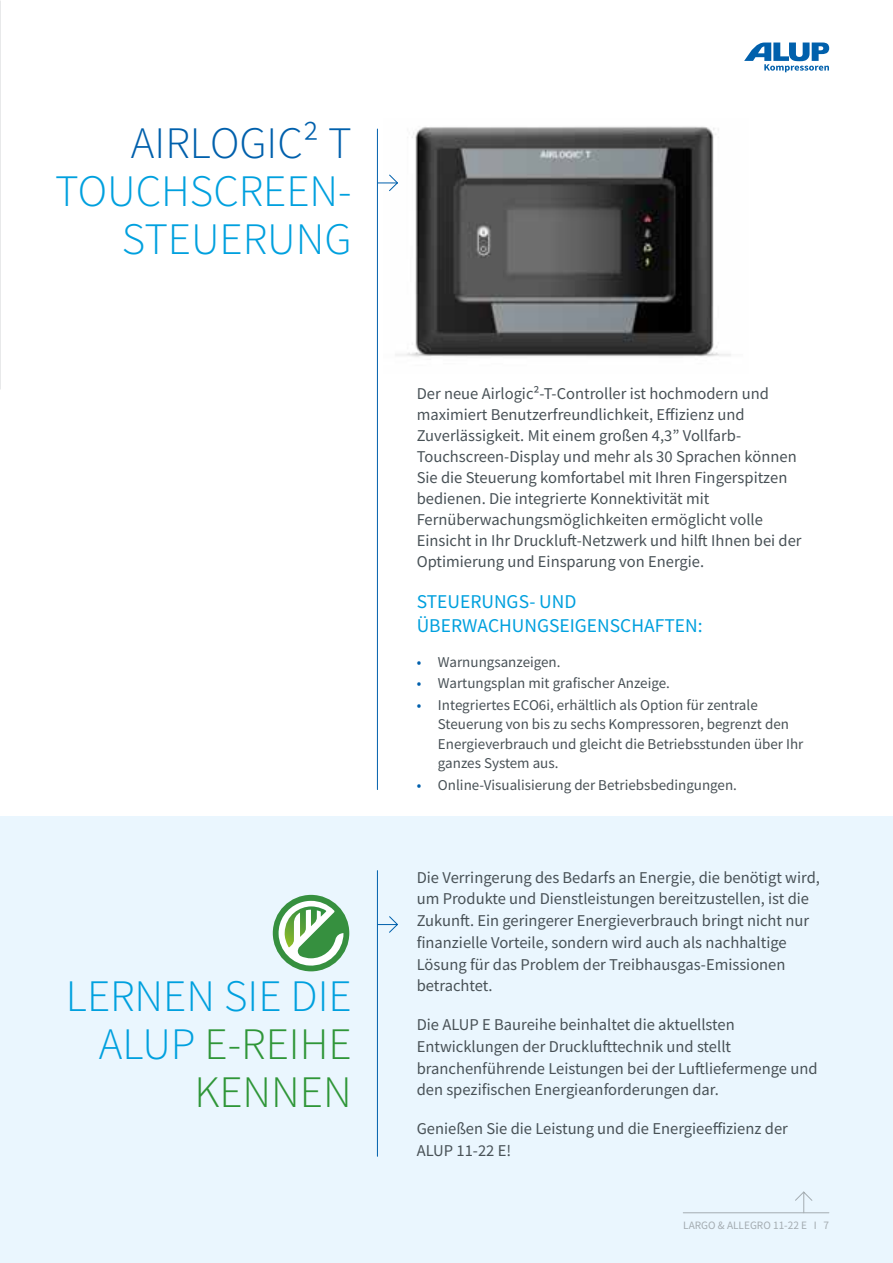
<style>
.page{position:relative;width:893px;height:1263px;background:#fff}
.page>*{position:absolute;margin:0;border:0;box-sizing:border-box;transform-origin:0 0}
.t1{font:300 45px/48px "Source Sans Pro";color:#00a0de;text-align:right}
.t2{font:300 45px "Source Sans Pro";color:#0060ac}
.t3{font:19.5px/24px "Source Sans Pro";color:#00a0de}
.t4{font:16.5px/21.8px "Source Sans Pro";color:#485156}
.t5{font:15px/19.5px "Source Sans Pro";color:#485156}
.t6{font:11.25px "Source Sans Pro";color:#a4acb1}
.s1{color:#2f9638}
.s2{color:#0060ac}
</style>
<div class="page">
<img style="left:395px;top:126px;width:336px;height:231px">
<svg style="left:378px;top:174px;width:20px;height:18px"></svg>
<hr style="left:377px;top:129px;width:1px;height:660px;background:#0060ac">
<div style="left:0;top:816px;width:893px;height:447px;background:#eaf6fe"></div>
<svg style="left:378px;top:916px;width:20px;height:17px"></svg>
<hr style="left:377px;top:871px;width:1px;height:285px;background:#0060ac">
<svg style="left:273px;top:895px;width:76px;height:76px"></svg>
<svg style="left:744px;top:43px;width:85px;height:29px"></svg>
<svg style="left:795px;top:1191px;width:18px;height:21px"></svg>
<hr style="left:683px;top:1212px;width:146px;height:1px;background:#a4acb1">
<h1 class="t2" style="left:131px;top:116px;width:222px">AIRLOGIC² T</h1>
<h1 class="t1" style="left:55px;top:167px;width:298px">TOUCHSCREEN-<br>STEUERUNG</h1>
<h1 class="t1" style="left:66px;top:972px;width:287px">LERNEN SIE DIE<br>ALUP <span class="s1">E-REIHE<br>KENNEN</span></h1>
<p class="t4" style="left:417px;top:383px;width:386px;line-height:21px">Der neue Airlogic²-T-Controller ist hochmodern und maximiert Benutzerfreundlichkeit, Effizienz und Zuverlässigkeit. Mit einem großen 4,3” Vollfarb-Touchscreen-Display und mehr als 30 Sprachen können Sie die Steuerung komfortabel mit Ihren Fingerspitzen bedienen. Die integrierte Konnektivität mit Fernüberwachungsmöglichkeiten ermöglicht volle Einsicht in Ihr Druckluft-Netzwerk und hilft Ihnen bei der Optimierung und Einsparung von Energie.</p>
<p class="t3" style="left:417px;top:590px;width:287px">STEUERUNGS- UND<br>ÜBERWACHUNGSEIGENSCHAFTEN:</p>
<p class="t5" style="left:417px;top:652px;width:145px"><span class="s2">•</span> Warnungsanzeigen.</p>
<p class="t5" style="left:417px;top:673px;width:255px"><span class="s2">•</span> Wartungsplan mit grafischer Anzeige.</p>
<p class="t5" style="left:438px;top:695px;width:367px;text-indent:-21px"><span class="s2">•</span> Integriertes ECO6i, erhältlich als Option für zentrale Steuerung von bis zu sechs Kompressoren, begrenzt den Energieverbrauch und gleicht die Betriebsstunden über Ihr ganzes System aus.</p>
<p class="t5" style="left:417px;top:775px;width:322px"><span class="s2">•</span> Online-Visualisierung der Betriebsbedingungen.</p>
<p class="t4" style="left:417px;top:866px;width:405px">Die Verringerung des Bedarfs an Energie, die benötigt wird, um Produkte und Dienstleistungen bereitzustellen, ist die Zukunft. Ein geringerer Energieverbrauch bringt nicht nur finanzielle Vorteile, sondern wird auch als nachhaltige Lösung für das Problem der Treibhausgas-Emissionen betrachtet.</p>
<p class="t4" style="left:417px;top:1014px;width:402px">Die ALUP E Baureihe beinhaltet die aktuellsten Entwicklungen der Drucklufttechnik und stellt branchenführende Leistungen bei der Luftliefermenge und den spezifischen Energieanforderungen dar.</p>
<p class="t4" style="left:417px;top:1118px;width:373px">Genießen Sie die Leistung und die Energieeffizienz der<br>ALUP 11-22 E!</p>
<p class="t6" style="left:683px;top:1218px;width:147px">LARGO &amp; ALLEGRO 11-22 E I 7</p>
</div>
